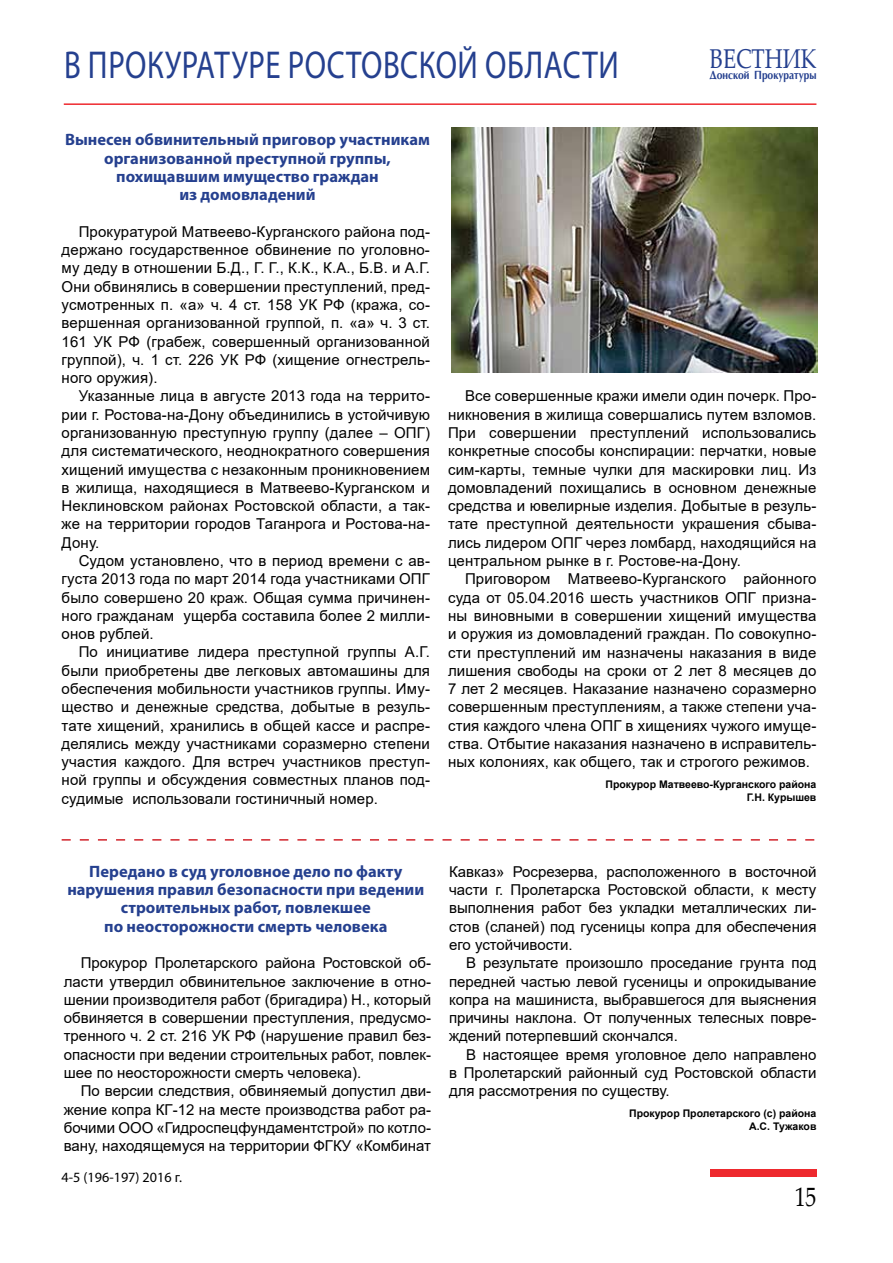
<style>
.page{position:relative;width:893px;height:1263px;background:#fff}
.page>*{position:absolute;margin:0;border:0;box-sizing:border-box;transform-origin:0 0}
.t1{font:39px "Myriad Pro";letter-spacing:.02em;color:#25408f;scale:.79 1}
.t2{font:27.15px "Palatino Linotype";color:#25408f;scale:.79 1}
.t3{font:27px "Palatino Linotype";color:#000;scale:.8 1}
.t4{font:700 16.5px/18.3px "Myriad Pro";color:#25408f;text-align:center}
.t5{font:15px/18.3px "Arial";color:#000;text-align:justify}
.t6{font:14.1px "Myriad Pro";color:#000}
.t7{font:700 12.15px "AG Opus";color:#25408f;scale:.83 1}
.t8{font:700 10.5px/12.6px "Arial";color:#000;text-align:right}
</style>
<div class="page">
<div style="left:710px;top:1169px;width:106px;height:8px;background:#ee292e"></div>
<hr style="left:64px;top:103px;width:752px;height:2px;background:#ee292e">
<img style="left:451px;top:128px;width:366px;height:244px">
<svg style="left:62px;top:839px;width:752px;height:2px"></svg>
<h1 class="t1" style="left:64px;top:41px;width:704px">В ПРОКУРАТУРЕ РОСТОВСКОЙ ОБЛАСТИ</h1>
<h2 class="t2" style="left:710px;top:40px;width:136px">ВЕСТНИК</h2>
<p class="t7" style="left:710px;top:69px;width:130px">Донской Прокуратуры</p>
<p class="t4" style="left:65px;top:130px;width:366px">Вынесен обвинительный приговор участникам организованной преступной группы, похищавшим имущество граждан<br>из домовладений</p>
<p class="t5" style="left:62px;top:222px;width:370px;text-indent:17px">Прокуратурой Матвеево-Курганского района под&shy;держано государственное обвинение по уголовно&shy;му деду в отношении Б.Д., Г. Г., К.К., К.А., Б.В. и А.Г.<br>Они обвинялись в совершении преступлений, пред&shy;усмотренных п. «а» ч. 4 ст. 158 УК РФ (кража, со&shy;вершенная организованной группой, п. «а» ч. 3 ст.<br>161 УК РФ (грабеж, совершенный организованной группой), ч. 1 ст. 226 УК РФ (хищение огнестрель&shy;ного оружия).</p>
<p class="t5" style="left:62px;top:387px;width:370px;text-indent:17px">Указанные лица в августе 2013 года на террито&shy;рии г. Ростова-на-Дону объединились в устойчивую организованную преступную группу (далее – ОПГ) для систематического, неоднократного совершения хищений имущества с незаконным проникновением в жилища, находящиеся в Матвеево-Курганском и Неклиновском районах Ростовской области, а так&shy;же на территории городов Таганрога и Ростова-на-Дону.</p>
<p class="t5" style="left:62px;top:551px;width:370px;text-indent:17px">Судом установлено, что в период времени с ав&shy;густа 2013 года по март 2014 года участниками ОПГ было совершено 20 краж. Общая сумма причинен&shy;ного гражданам ущерба составила более 2 милли&shy;онов рублей.</p>
<p class="t5" style="left:62px;top:643px;width:370px;text-indent:17px">По инициативе лидера преступной группы А.Г. были приобретены две легковых автомашины для обеспечения мобильности участников группы. Иму&shy;щество и денежные средства, добытые в резуль&shy;тате хищений, хранились в общей кассе и распре&shy;делялись между участниками соразмерно степени участия каждого. Для встреч участников преступ&shy;ной группы и обсуждения совместных планов под&shy;судимые использовали гостиничный номер.</p>
<p class="t5" style="left:448px;top:387px;width:370px;text-indent:17px">Все совершенные кражи имели один почерк. Про&shy;никновения в жилища совершались путем взломов.<br>При совершении преступлений использовались конкретные способы конспирации: перчатки, новые сим-карты, темные чулки для маскировки лиц. Из домовладений похищались в основном денежные средства и ювелирные изделия. Добытые в резуль&shy;тате преступной деятельности украшения сбыва&shy;лись лидером ОПГ через ломбард, находящийся на центральном рынке в г. Ростове-на-Дону.</p>
<p class="t5" style="left:448px;top:570px;width:370px;text-indent:17px">Приговором Матвеево-Курганского районного суда от 05.04.2016 шесть участников ОПГ призна&shy;ны виновными в совершении хищений имущества и оружия из домовладений граждан. По совокупно&shy;сти преступлений им назначены наказания в виде лишения свободы на сроки от 2 лет 8 месяцев до 7 лет 2 месяцев. Наказание назначено соразмерно совершенным преступлениям, а также степени уча&shy;стия каждого члена ОПГ в хищениях чужого имуще&shy;ства. Отбытие наказания назначено в исправитель&shy;ных колониях, как общего, так и строгого режимов.</p>
<p class="t8" style="left:605px;top:778px;width:212px">Прокурор Матвеево-Курганского района<br>Г.Н. Курышев</p>
<p class="t4" style="left:67px;top:862px;width:358px">Передано в суд уголовное дело по факту нарушения правил безопасности при ведении строительных работ, повлекшее<br>по неосторожности смерть человека</p>
<p class="t5" style="left:64px;top:954px;width:369px;text-indent:17px">Прокурор Пролетарского района Ростовской об&shy;ласти утвердил обвинительное заключение в отно&shy;шении производителя работ (бригадира) Н., который обвиняется в совершении преступления, предусмо&shy;тренного ч. 2 ст. 216 УК РФ (нарушение правил без&shy;опасности при ведении строительных работ, повлек&shy;шее по неосторожности смерть человека).</p>
<p class="t5" style="left:64px;top:1082px;width:369px;text-indent:17px">По версии следствия, обвиняемый допустил дви&shy;жение копра КГ-12 на месте производства работ ра&shy;бочими ООО «Гидроспецфундаментстрой» по котло&shy;вану, находящемуся на территории ФГКУ «Комбинат</p>
<p class="t6" style="left:62px;top:1169px;width:122px">4-5 (196-197) 2016 г.</p>
<p class="t5" style="left:449px;top:862px;width:369px">Кавказ» Росрезерва, расположенного в восточной части г. Пролетарска Ростовской области, к месту выполнения работ без укладки металлических ли&shy;стов (сланей) под гусеницы копра для обеспечения его устойчивости.</p>
<p class="t5" style="left:449px;top:954px;width:369px;text-indent:17px">В результате произошло проседание грунта под передней частью левой гусеницы и опрокидывание копра на машиниста, выбравшегося для выяснения причины наклона. От полученных телесных повре&shy;ждений потерпевший скончался.</p>
<p class="t5" style="left:449px;top:1045px;width:369px;text-indent:17px">В настоящее время уголовное дело направлено в Пролетарский районный суд Ростовской области для рассмотрения по существу.</p>
<p class="t8" style="left:629px;top:1107px;width:189px">Прокурор Пролетарского (с) района<br>А.С. Тужаков</p>
<h3 class="t3" style="left:795px;top:1178px;width:29px">15</h3>
</div>
